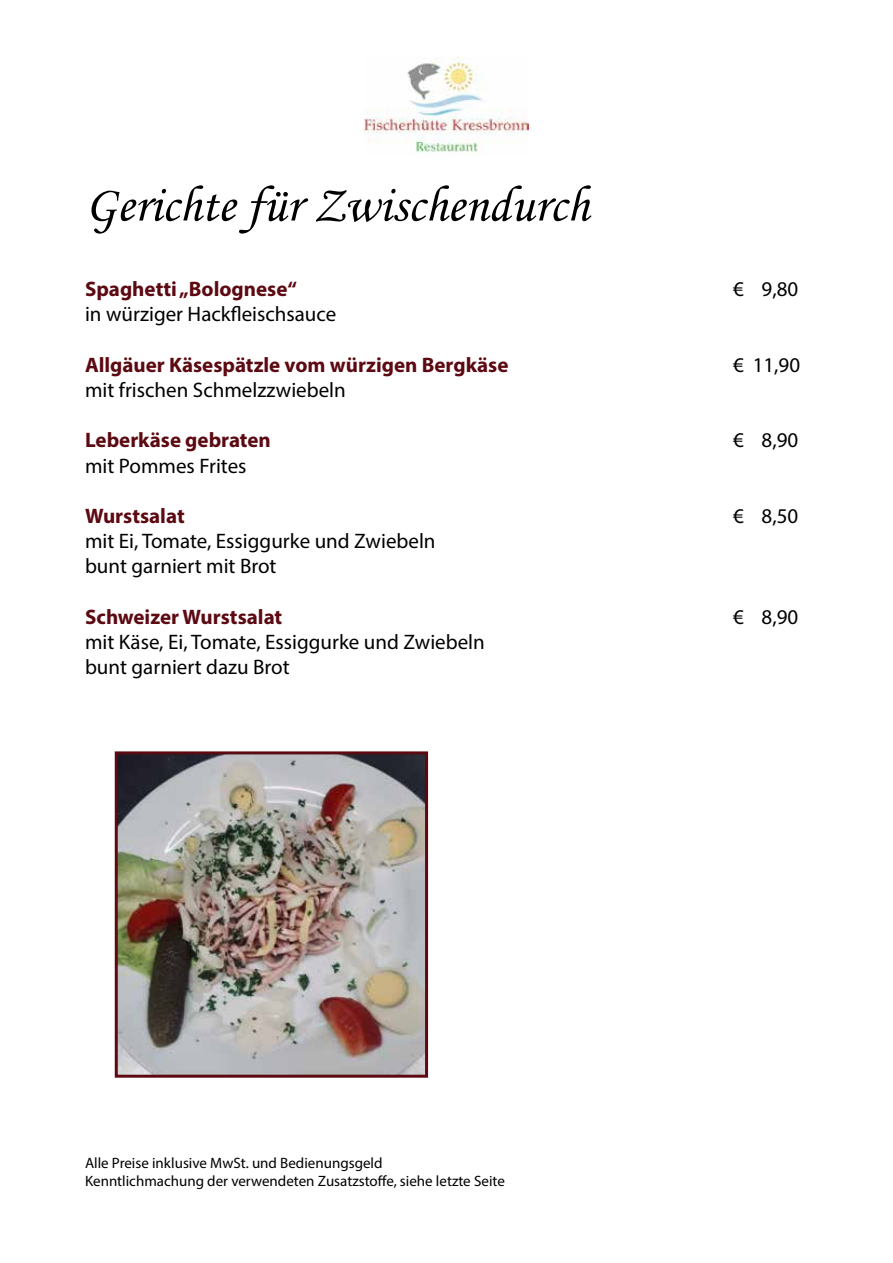
<style>
.page{position:relative;width:893px;height:1263px;background:#fff}
.page>*{position:absolute;margin:0;border:0;box-sizing:border-box;transform-origin:0 0}
.t1{font:51px "Monotype Corsiva";color:#000}
.t2{font:21px/25.2px "Myriad Pro";color:#000}
.t3{font:700 21px "Myriad Pro";color:#5c0912}
.t4{font:15px/18px "Myriad Pro";color:#000}
</style>
<div class="page">
<img style="left:365px;top:57px;width:163px;height:96px">
<img style="left:119px;top:755px;width:305px;height:319px">
<div style="left:115px;top:751px;width:313px;height:327px;border:3px solid #5c0912"></div>
<h1 class="t1" style="left:85px;top:174px;width:505px">Gerichte für Zwischendurch</h1>
<p class="t3" style="left:85px;top:275px;width:213px">Spaghetti „Bolognese“</p>
<p class="t2" style="left:733px;top:276px;width:67px">€ 9,80</p>
<p class="t2" style="left:85px;top:301px;width:253px">in würziger Hackfleischsauce</p>
<p class="t3" style="left:85px;top:351px;width:425px">Allgäuer Käsespätzle vom würzigen Bergkäse</p>
<p class="t2" style="left:733px;top:352px;width:69px">€ 11,90</p>
<p class="t2" style="left:85px;top:377px;width:262px">mit frischen Schmelzzwiebeln</p>
<p class="t3" style="left:85px;top:427px;width:187px">Leberkäse gebraten</p>
<p class="t2" style="left:733px;top:427px;width:67px">€ 8,90</p>
<p class="t2" style="left:85px;top:453px;width:163px">mit Pommes Frites</p>
<p class="t3" style="left:85px;top:502px;width:101px">Wurstsalat</p>
<p class="t2" style="left:733px;top:503px;width:67px">€ 8,50</p>
<p class="t2" style="left:85px;top:528px;width:352px">mit Ei, Tomate, Essiggurke und Zwiebeln bunt garniert mit Brot</p>
<p class="t3" style="left:85px;top:603px;width:199px">Schweizer Wurstsalat</p>
<p class="t2" style="left:733px;top:604px;width:67px">€ 8,90</p>
<p class="t2" style="left:85px;top:629px;width:401px">mit Käse, Ei, Tomate, Essiggurke und Zwiebeln bunt garniert dazu Brot</p>
<p class="t4" style="left:85px;top:1154px;width:421px">Alle Preise inklusive MwSt. und Bedienungsgeld<br>Kenntlichmachung der verwendeten Zusatzstoffe, siehe letzte Seite</p>
</div>
